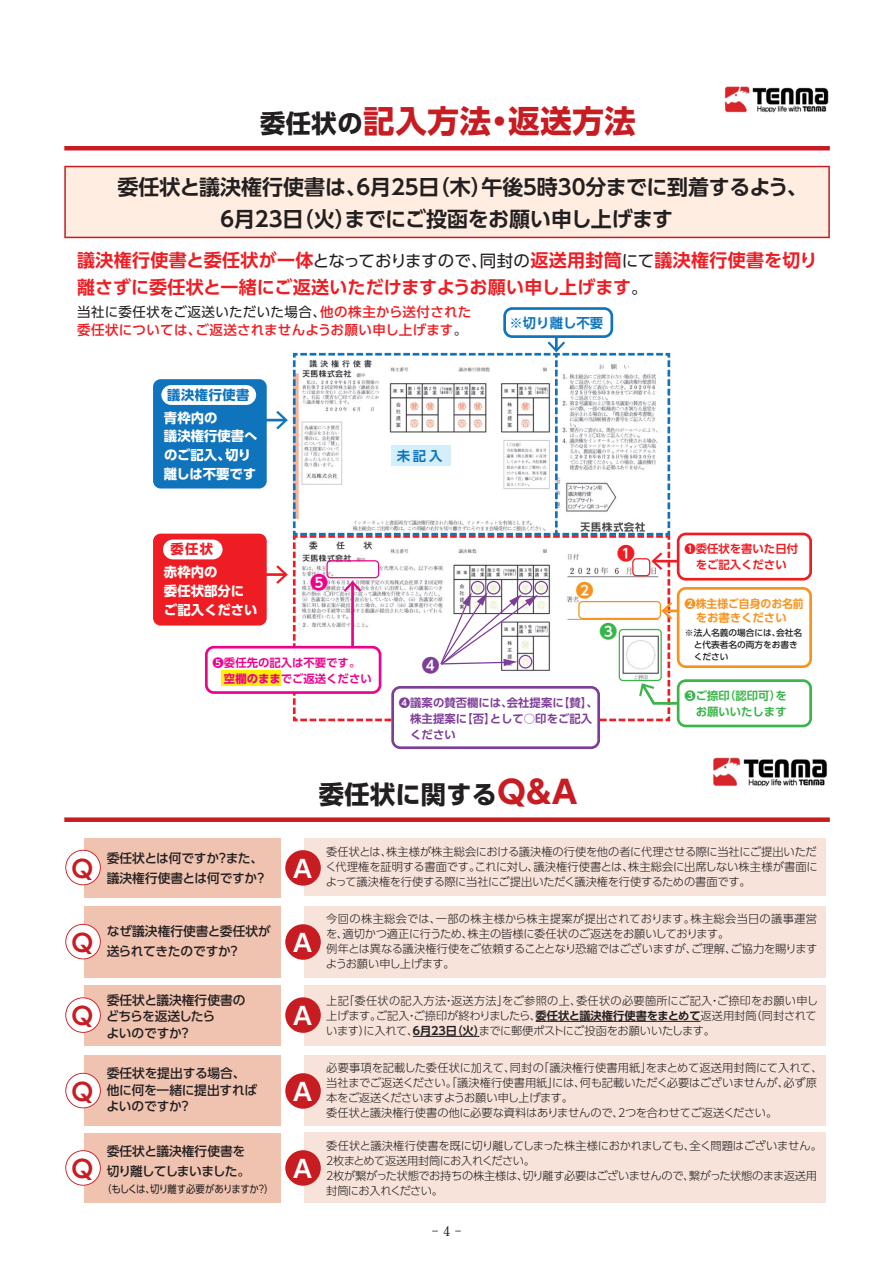
<style>
.page{position:relative;width:893px;height:1263px;background:#fff}
.page>*{position:absolute;margin:0;border:0;box-sizing:border-box;transform-origin:0 0}
.t1{font:700 31.5px "UD Shin Go Pr 6 N";letter-spacing:.02em;color:#c61c22}
.t2{font:700 25.2px "UD Shin Go Pr 6 N";letter-spacing:.015em;color:#231f20}
.t3{font:700 24px "UD Shin Go Pr 6 N De";color:#c61c22}
.t4{font:700 24px "UD Shin Go Pr 6 N De";color:#fff}
.t5{font:700 21px/31.5px "UD Shin Go Pr 6 N De";letter-spacing:-.01em;color:#231f20}
.t6{font:700 18px/27px "UD Shin Go Pro De";letter-spacing:.02em;color:#ee1d23}
.t7{font:700 17.85px "UD Shin Go Pr 6 N De";color:#ee1d23}
.t8{font:700 17.85px "UD Shin Go Pr 6 N De";color:#f7931d}
.t9{font:700 17.85px "UD Shin Go Pr 6 N De";color:#3ab54a}
.t10{font:700 17.85px "UD Shin Go Pr 6 N De";color:#7e3e98}
.t11{font:700 17.85px "UD Shin Go Pr 6 N De";color:#ed028c}
.t12{font:500 13.5px/18px "UD Shin Go Pro";letter-spacing:.02em;color:#ee1d23}
.t13{font:700 13.5px "Futo Min A101 Pro";color:#231f20}
.t14{font:700 13.35px/18.8px "UD Shin Go Pr 6 N";color:#fff}
.t15{font:700 13.35px "UD Shin Go Pr 6 N De";color:#1074bc}
.t16{font:700 13.2px "UD Shin Go Pr 6 N";letter-spacing:.04em;color:#1074bc}
.t17{font:700 13.2px "UD Shin Go Pr 6 N";color:#ee1d23}
.t18{font:500 12.75px/16.5px "UD Shin Go Pr 6 N";letter-spacing:-.02em;color:#231f20}
.t19{font:500 12.75px/19.5px "UD Shin Go Pr 6 N";letter-spacing:-.045em;color:#231f20}
.t20{font:700 11.4px/16px "UD Shin Go Pr 6 N De";color:#7e3e98}
.t21{font:700 11.4px/16px "UD Shin Go Pr 6 N De";color:#ed028c}
.t22{font:700 11.4px/14.7px "UD Shin Go Pr 6 N De";color:#f7931d}
.t23{font:700 11.4px/16px "UD Shin Go Pr 6 N De";color:#ee1d23}
.t24{font:700 11.4px/16px "UD Shin Go Pr 6 N De";color:#3ab54a}
.t25{font:300 11.25px/15px "UD Shin Go Pro";letter-spacing:-.02em;color:#231f20}
.t26{font:10.5px "UD Shin Go Pr 6 N";letter-spacing:-.065em;color:#231f20;scale:.9 1}
.t27{font:500 8.7px/12px "UD Shin Go Pr 6 N";color:#231f20}
.s1{font-size:25.2px;color:#231f20}
.s2{font-family:"UD Shin Go Pro";font-weight:400;font-size:16.5px;color:#231f20}
.s3{font-weight:400;color:#231f20}
.s4{font-family:"UD Shin Go Pr 6 N"}
.s5{font-size:31.5px;color:#c61c22}
.s6{font-family:"UD Shin Go Pro De";font-weight:700}
</style>
<div class="page">
<div style="left:64px;top:166px;width:766px;height:72px;background:#feede0"></div>
<hr style="left:64px;top:146px;width:766px;height:4px;background:#c61c22">
<div style="left:64px;top:817px;width:766px;height:5px;background:#c61c22"></div>
<div style="left:85px;top:838px;width:196px;height:59px;background:#f0c3b0"></div>
<svg style="left:65px;top:850px;width:36px;height:35px"></svg>
<div style="left:305px;top:838px;width:521px;height:57px;background:#f7e3da"></div>
<div style="left:285px;top:850px;width:36px;height:36px;background:#c61c22;border-radius:50%"></div>
<div style="left:85px;top:906px;width:196px;height:71px;background:#f0c3b0"></div>
<div style="left:305px;top:906px;width:521px;height:71px;background:#f7e3da"></div>
<div style="left:85px;top:985px;width:196px;height:60px;background:#f0c3b0"></div>
<div style="left:305px;top:985px;width:521px;height:60px;background:#f7e3da"></div>
<hr style="left:536px;top:1021px;width:164px;height:1px;background:#231f20">
<hr style="left:413px;top:1036px;width:66px;height:1px;background:#231f20">
<div style="left:85px;top:1055px;width:196px;height:70px;background:#f0c3b0"></div>
<div style="left:305px;top:1055px;width:521px;height:70px;background:#f7e3da"></div>
<svg style="left:65px;top:924px;width:36px;height:35px"></svg>
<div style="left:285px;top:924px;width:36px;height:36px;background:#c61c22;border-radius:50%"></div>
<svg style="left:65px;top:997px;width:36px;height:36px"></svg>
<div style="left:285px;top:997px;width:36px;height:36px;background:#c61c22;border-radius:50%"></div>
<div style="left:85px;top:1133px;width:196px;height:70px;background:#f0c3b0"></div>
<div style="left:305px;top:1133px;width:521px;height:70px;background:#f7e3da"></div>
<svg style="left:65px;top:1150px;width:36px;height:36px"></svg>
<div style="left:285px;top:1150px;width:36px;height:36px;background:#c61c22;border-radius:50%"></div>
<svg style="left:65px;top:1073px;width:36px;height:35px"></svg>
<div style="left:285px;top:1073px;width:36px;height:36px;background:#c61c22;border-radius:50%"></div>
<img style="left:713px;top:757px;width:115px;height:30px">
<img style="left:724px;top:86px;width:105px;height:27px">
<div style="left:153px;top:534px;width:114px;height:92px;background:#ee1d23;border-radius:8px"></div>
<div style="left:677px;top:533px;width:135px;height:47px;border:3px solid #ee1d23;border-radius:8px"></div>
<hr style="left:259px;top:573px;width:26px;height:3px;background:#ee1d23">
<hr style="left:555px;top:329px;width:3px;height:21px;background:#1074bc">
<div style="left:391px;top:686px;width:209px;height:63px;border:3px solid #7e3e98;border-radius:8px"></div>
<div style="left:677px;top:587px;width:135px;height:81px;border:3px solid #f7931d;border-radius:8px"></div>
<div style="left:677px;top:679px;width:135px;height:48px;border:3px solid #3ab54a;border-radius:8px"></div>
<div style="left:205px;top:646px;width:176px;height:48px;border:3px solid #ed028c;border-radius:8px"></div>
<div style="left:222px;top:671px;width:59px;height:15px;background:#fff101"></div>
<div style="left:505px;top:308px;width:107px;height:29px;background:#fff;border-radius:8px"></div>
<div style="left:503px;top:307px;width:110px;height:31px;border:3px solid #1074bc;border-radius:8px"></div>
<div style="left:163px;top:539px;width:60px;height:20px;background:#fff;border-radius:10px"></div>
<div style="left:153px;top:379px;width:114px;height:109px;background:#1074bc;border-radius:8px"></div>
<hr style="left:259px;top:419px;width:26px;height:2px;background:#1074bc">
<svg style="left:276px;top:341px;width:405px;height:382px"></svg>
<div style="left:161px;top:385px;width:95px;height:20px;background:#fff;border-radius:10px"></div>
<h1 class="t1" style="left:260px;top:95px;width:377px"><span class="s1">委任状の</span>記入方法・返送方法</h1>
<h3 class="t5" style="left:217px;top:171px;width:592px;text-indent:-120px">　委任状と議決権行使書は、6月25日（木）午後５時30分までに到着するよう、<br>６月23日（火）までにご投函をお願い申し上げます</h3>
<h3 class="t6" style="left:77px;top:246px;width:742px">議決権行使書と委任状が一体<span class="s2">となっておりますので、同封の</span>返送用封筒<span class="s2">にて</span>議決権行使書を切り離さずに委任状と一緒にご返送いただけますようお願い申し上げます<span class="s2">。</span></h3>
<p class="t12" style="left:77px;top:303px;width:396px"><span class="s3">当社に委任状をご返送いただいた場合、</span>他の株主から送付された委任状については、ご返送されませんようお願い申し上げます<span class="s3">。</span></p>
<p class="t16" style="left:167px;top:384px;width:84px">議決権行使書</p>
<p class="t14" style="left:164px;top:408px;width:95px">青枠内の<br>議決権行使書へのご記入、切り離しは不要です</p>
<p class="t17" style="left:171px;top:539px;width:44px">委任状</p>
<p class="t14" style="left:164px;top:562px;width:95px">赤枠内の<br>委任状部分にご記入ください</p>
<h3 class="t11" style="left:310px;top:568px;width:19px">❺</h3>
<p class="t21" style="left:224px;top:654px;width:149px;text-indent:-11px">❺委任先の記入は不要です。<span class="s4">空欄のまま</span>でご返送ください</p>
<p class="t15" style="left:397px;top:445px;width:47px">未記入</p>
<h3 class="t10" style="left:422px;top:651px;width:19px">❹</h3>
<p class="t15" style="left:510px;top:312px;width:95px">※切り離し不要</p>
<h3 class="t8" style="left:576px;top:576px;width:19px">❷</h3>
<h3 class="t7" style="left:617px;top:538px;width:19px">❶</h3>
<h3 class="t9" style="left:599px;top:616px;width:19px">❸</h3>
<p class="t20" style="left:399px;top:694px;width:200px">❹議案の賛否欄には、会社提案に【賛】、　株主提案に【否】として○印をご記入　ください</p>
<h2 class="t2" style="left:319px;top:774px;width:260px">委任状に関する<span class="s5">Q&amp;A</span></h2>
<p class="t23" style="left:684px;top:541px;width:115px">❶委任状を書いた日付　をご記入ください</p>
<p class="t22" style="left:684px;top:596px;width:121px">❷株主様ご自身のお名前　をお書きください</p>
<p class="t27" style="left:685px;top:626px;width:119px">※法人名義の場合には、会社名　と代表者名の両方をお書き　ください</p>
<p class="t24" style="left:684px;top:687px;width:104px">❸ご捺印(認印可)を　お願いいたします</p>
<p class="t18" style="left:72px;top:848px;width:242px;line-height:19.5px;text-indent:35px">委任状とは何ですか？また、<br><sup>Q</sup> 議決権行使書とは何ですか？ <sup>A</sup></p>
<p class="t25" style="left:325px;top:844px;width:494px;text-align:justify">委任状とは、株主様が株主総会における議決権の行使を他の者に代理させる際に当社にご提出いただく代理権を証明する書面です。これに対し、議決権行使書とは、株主総会に出席しない株主様が書面によって議決権を行使する際に当社にご提出いただく議決権を行使するための書面です。</p>
<p class="t18" style="left:107px;top:921px;width:166px;line-height:19.5px">なぜ議決権行使書と委任状が送られてきたのですか？</p>
<p class="t25" style="left:326px;top:910px;width:493px">今回の株主総会では、一部の株主様から株主提案が提出されております。株主総会当日の議事運営を、適切かつ適正に行うため、株主の皆様に委任状のご返送をお願いしております。<br>例年とは異なる議決権行使をご依頼することとなり恐縮ではございますが、ご理解、ご協力を賜りますようお願い申し上げます。</p>
<h3 class="t3" style="left:72px;top:923px;width:23px">Q</h3>
<h3 class="t4" style="left:293px;top:923px;width:20px">A</h3>
<p class="t18" style="left:106px;top:991px;width:141px">委任状と議決権行使書のどちらを返送したら<br>よいのですか？</p>
<p class="t25" style="left:326px;top:993px;width:493px;text-align:justify">上記「委任状の記入方法・返送方法」をご参照の上、委任状の必要箇所にご記入・ご捺印をお願い申し上げます。ご記入・ご捺印が終わりましたら、<span class="s6">委任状と議決権行使書をまとめて</span>返送用封筒（同封されています）に入れて、<span class="s6">６月23日（火）</span>までに郵便ポストにご投函をお願いいたします。</p>
<p class="t18" style="left:106px;top:1065px;width:152px">委任状を提出する場合、他に何を一緒に提出すればよいのですか？</p>
<p class="t25" style="left:326px;top:1059px;width:498px">必要事項を記載した委任状に加えて、同封の「議決権行使書用紙」をまとめて返送用封筒にて入れて、当社までご返送ください。「議決権行使書用紙」には、何も記載いただく必要はございませんが、必ず原本をご返送くださいますようお願い申し上げます。<br>委任状と議決権行使書の他に必要な資料はありませんので、２つを合わせてご返送ください。</p>
<h3 class="t3" style="left:72px;top:997px;width:23px">Q</h3>
<h3 class="t4" style="left:293px;top:996px;width:20px">A</h3>
<h3 class="t3" style="left:72px;top:1072px;width:23px">Q</h3>
<h3 class="t4" style="left:293px;top:1072px;width:20px">A</h3>
<p class="t19" style="left:107px;top:1141px;width:145px">委任状と議決権行使書を切り離してしまいました。</p>
<p class="t26" style="left:102px;top:1181px;width:192px">（もしくは、切り離す必要がありますか？）</p>
<h3 class="t3" style="left:72px;top:1149px;width:23px">Q</h3>
<h3 class="t4" style="left:293px;top:1149px;width:20px">A</h3>
<p class="t25" style="left:324px;top:1138px;width:500px">委任状と議決権行使書を既に切り離してしまった株主様におかれましても、全く問題はございません。２枚まとめて返送用封筒にお入れください。<br>２枚が繋がった状態でお持ちの株主様は、切り離す必要はございませんので、繋がった状態のまま返送用封筒にお入れください。</p>
<p class="t13" style="left:432px;top:1220px;width:31px">- 4 -</p>
</div>
